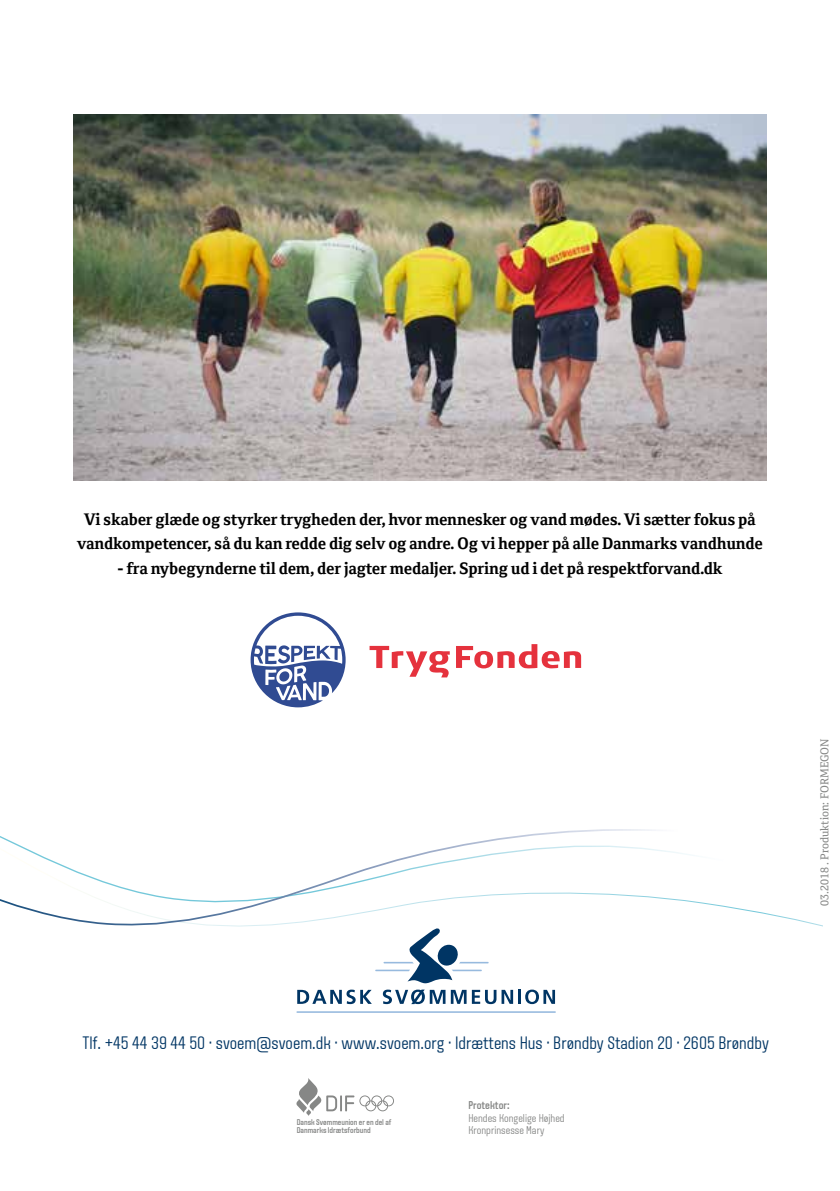
<style>
.page{position:relative;width:840px;height:1191px;background:#fff}
.page>*{position:absolute;margin:0;border:0;box-sizing:border-box;transform-origin:0 0}
.t1{font:300 18px "Aveny T";color:#003564}
.t2{font:700 16px/24.8px "Cordale";letter-spacing:-.02em;color:#000;text-align:center}
.t3{font:300 11.4px/12.4px "Aveny T";color:#868786}
.t4{font:500 11.4px "Aveny T";color:#868786}
.t5{font:11px "Cordale";color:#868786}
.t6{font:500 8.4px/8.6px "Aveny T";color:#868786}
</style>
<div class="page">
<img style="left:74px;top:115px;width:691px;height:365px">
<hr style="left:296px;top:1011px;width:259px;height:1px;background:#97bade">
<svg style="left:375px;top:939px;width:113px;height:44px"></svg>
<svg style="left:297px;top:989px;width:74px;height:15px"></svg>
<hr style="left:517px;top:989px;width:3px;height:15px;background:#003564">
<svg style="left:525px;top:989px;width:29px;height:15px"></svg>
<svg style="left:382px;top:989px;width:131px;height:15px"></svg>
<svg style="left:296px;top:1078px;width:98px;height:38px"></svg>
<svg style="left:0;top:829px;width:822px;height:102px"></svg>
<svg style="left:369px;top:646px;width:80px;height:31px"></svg>
<svg style="left:456px;top:644px;width:124px;height:24px"></svg>
<svg style="left:250px;top:612px;width:95px;height:95px"></svg>
<p class="t2" style="left:77px;top:507px;width:687px">Vi skaber glæde og styrker trygheden der, hvor mennesker og vand mødes. Vi sætter fokus på vandkompetencer, så du kan redde dig selv og andre. Og vi hepper på alle Danmarks vandhunde</p>
<p class="t2" style="left:117px;top:556px;width:606px">- fra nybegynderne til dem, der jagter medaljer. Spring ud i det på respektforvand.dk</p>
<p class="t5" style="left:817px;top:905px;width:169px;rotate:-90deg">03.2018 . Produktion: FORMEGON</p>
<p class="t1" style="left:82px;top:1032px;width:687px">Tlf. +45 44 39 44 50 · svoem@svoem.dk · www.svoem.org · Idrættens Hus · Brøndby Stadion 20 · 2605 Brøndby</p>
<p class="t6" style="left:296px;top:1117px;width:96px">Dansk Svømmeunion er en del af<br>Danmarks Idrætsforbund</p>
<p class="t4" style="left:468px;top:1098px;width:43px">Protektor:</p>
<p class="t3" style="left:468px;top:1111px;width:98px">Hendes Kongelige Højhed<br>Kronprinsesse Mary</p>
</div>
